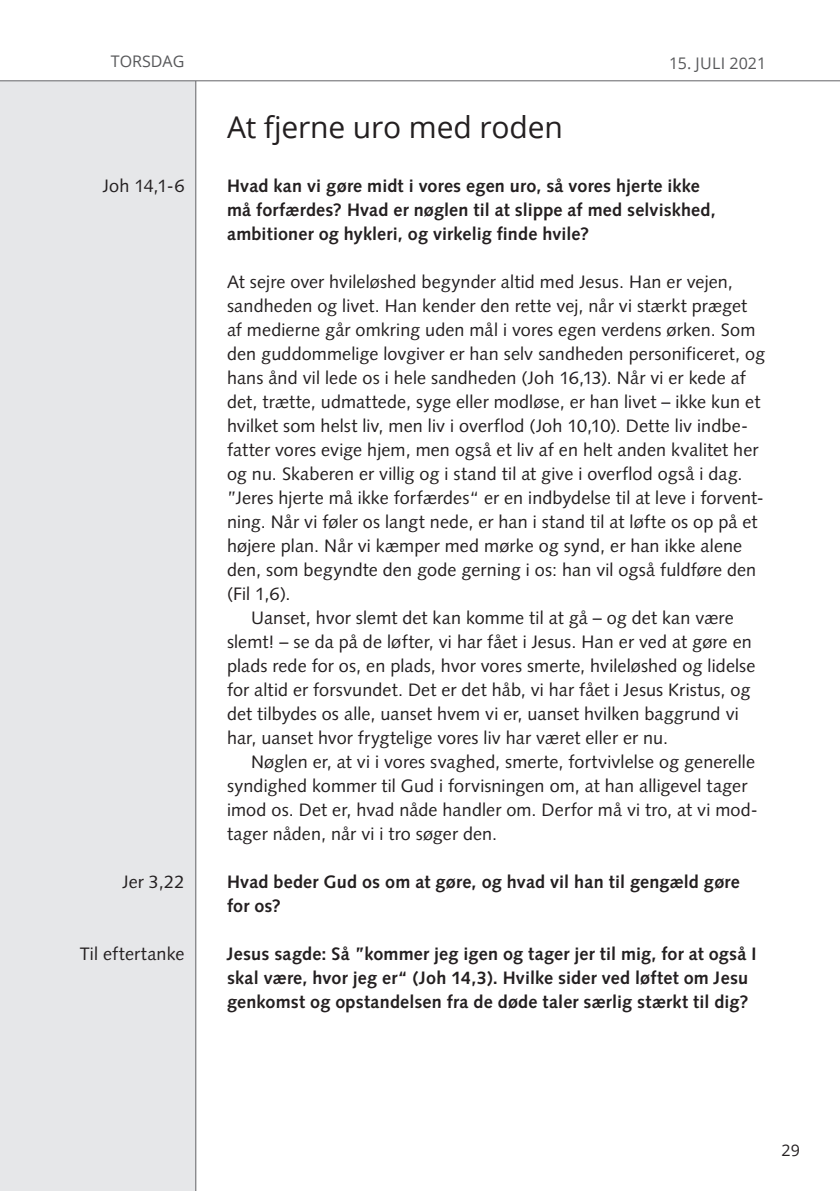
<style>
.page{position:relative;width:840px;height:1191px;background:#fff}
.page>*{position:absolute;margin:0;border:0;box-sizing:border-box;transform-origin:0 0}
.Overskrift_ugedage{font:30px "Open Sans";letter-spacing:-.005em;color:#231f20}
.Brød{font:18px/24px "Syntax LT Std";letter-spacing:.005em;color:#231f20}
.Brød_m__indryk{font:18px/24px "Syntax LT Std";letter-spacing:.005em;color:#231f20}
.Brød-2{font:700 18px/24px "Syntax LT Std";letter-spacing:.01em;color:#231f20}
.Margin{font:18px "Syntax LT Std";letter-spacing:.005em;color:#231f20}
.dato{font:16px "Open Sans";letter-spacing:.01em;color:#57585a}
.Ugedag{font:16px "Open Sans";color:#57585a}
.t1{font:16px "Open Sans";color:#231f20}
</style>
<div class="page">
<div style="left:0;top:0;width:196px;height:1191px;background:#e6e7e9"></div>
<hr style="left:195px;top:0;width:1px;height:1191px;background:#636366">
<div style="left:0;top:0;width:839px;height:81px;background:#fff"></div>
<hr style="left:0;top:80px;width:839px;height:1px;background:#636366">
<p class="Ugedag" style="left:111px;top:50px;width:75px">TORSDAG</p>
<p class="Margin" style="left:103px;top:175px;width:83px">Joh 14,1-6</p>
<p class="Margin" style="left:122px;top:871px;width:63px">Jer 3,22</p>
<p class="Margin" style="left:80px;top:943px;width:106px">Til eftertanke</p>
<p class="dato" style="left:669px;top:52px;width:98px">15. JULI 2021</p>
<p class="Overskrift_ugedage" style="left:227px;top:106px;width:337px">At fjerne uro med roden</p>
<p class="Brød-2" style="left:227px;top:174px;width:490px">Hvad kan vi gøre midt i vores egen uro, så vores hjerte ikke må forfærdes? Hvad er nøglen til at slippe af med selviskhed, ambitioner og hykleri, og virkelig finde hvile?</p>
<p class="Brød" style="left:227px;top:270px;width:539px">At sejre over hvileløshed begynder altid med Jesus. Han er vejen, sandheden og livet. Han kender den rette vej, når vi stærkt præget af medierne går omkring uden mål i vores egen verdens ørken. Som den guddommelige lovgiver er han selv sandheden personificeret, og hans ånd vil lede os i hele sandheden (Joh 16,13). Når vi er kede af det, trætte, udmattede, syge eller modløse, er han livet – ikke kun et hvilket som helst liv, men liv i overflod (Joh 10,10). Dette liv indbe&shy;fatter vores evige hjem, men også et liv af en helt anden kvalitet her og nu. Skaberen er villig og i stand til at give i overflod også i dag.</p>
<p class="Brød" style="left:227px;top:486px;width:538px">”Jeres hjerte må ikke forfærdes“ er en indbydelse til at leve i forvent&shy;ning. Når vi føler os langt nede, er han i stand til at løfte os op på et højere plan. Når vi kæmper med mørke og synd, er han ikke alene den, som begyndte den gode gerning i os: han vil også fuldføre den (Fil 1,6).</p>
<p class="Brød_m__indryk" style="left:227px;top:606px;width:529px;text-indent:24px">Uanset, hvor slemt det kan komme til at gå – og det kan være slemt! – se da på de løfter, vi har fået i Jesus. Han er ved at gøre en plads rede for os, en plads, hvor vores smerte, hvileløshed og lidelse for altid er forsvundet. Det er det håb, vi har fået i Jesus Kristus, og det tilbydes os alle, uanset hvem vi er, uanset hvilken baggrund vi har, uanset hvor frygtelige vores liv har været eller er nu.</p>
<p class="Brød_m__indryk" style="left:227px;top:750px;width:532px;text-indent:24px">Nøglen er, at vi i vores svaghed, smerte, fortvivlelse og generelle syndighed kommer til Gud i forvisningen om, at han alligevel tager imod os. Det er, hvad nåde handler om. Derfor må vi tro, at vi mod&shy;tager nåden, når vi i tro søger den.</p>
<p class="Brød-2" style="left:227px;top:870px;width:514px">Hvad beder Gud os om at gøre, og hvad vil han til gengæld gøre for os?</p>
<p class="Brød-2" style="left:227px;top:942px;width:530px">Jesus sagde: Så ”kommer jeg igen og tager jer til mig, for at også I skal være, hvor jeg er“ (Joh 14,3). Hvilke sider ved løftet om Jesu genkomst og opstandelsen fra de døde taler særlig stærkt til dig?</p>
<p class="t1" style="left:781px;top:1138px;width:20px">29</p>
</div>
